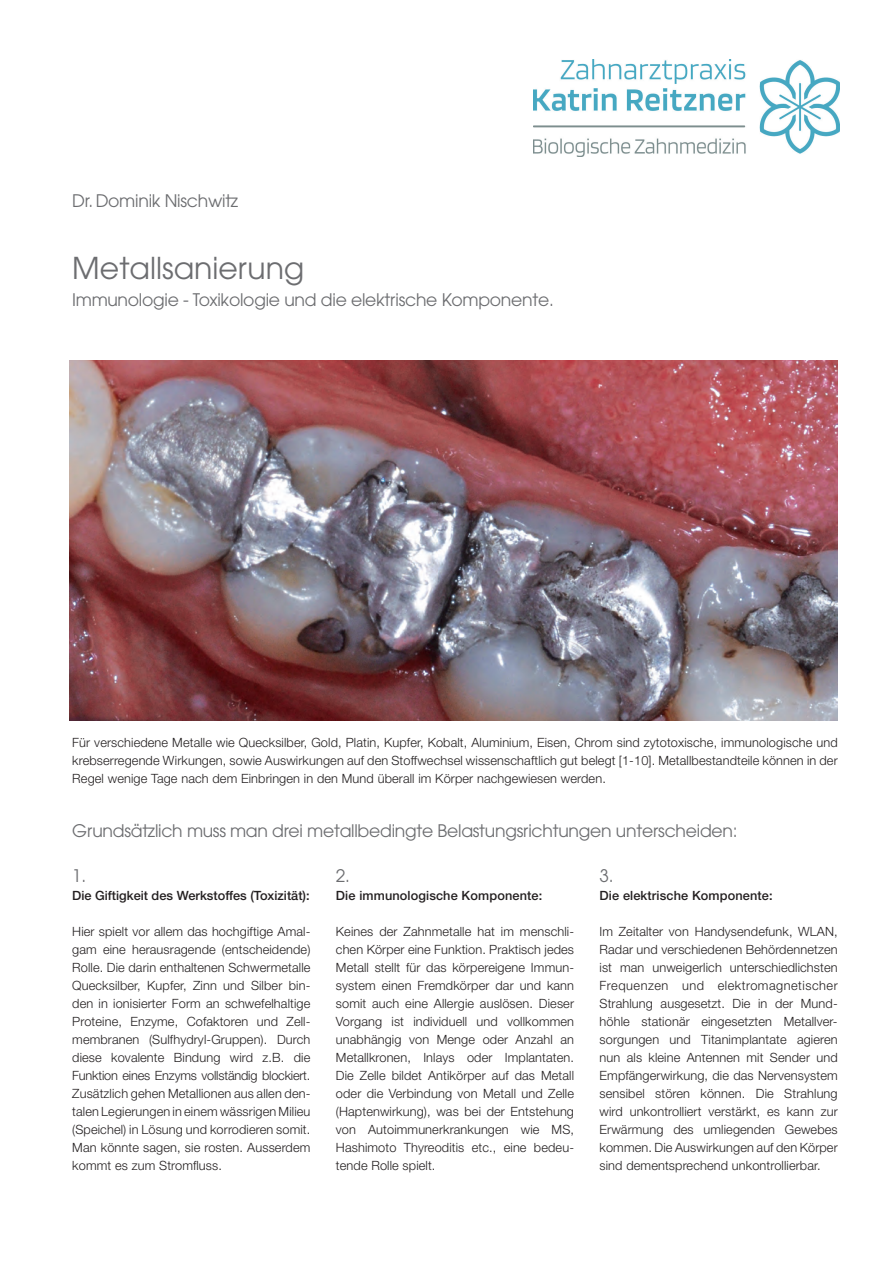
<style>
.page{position:relative;width:893px;height:1263px;background:#fff}
.page>*{position:absolute;margin:0;border:0;box-sizing:border-box;transform-origin:0 0}
.t1{font:30px "Avant Garde";color:#6c6d70}
.t2{font:17.25px "Avant Garde";letter-spacing:-.015em;color:#6c6d70}
.t3{font:300 12.75px/18px "Helvetica Neue LT Std";letter-spacing:.01em;color:#231f20;text-align:justify}
.t4{font:500 12.75px "Helvetica Neue LT Std";letter-spacing:.01em;color:#231f20}
</style>
<div class="page">
<img style="left:70px;top:360px;width:768px;height:360px">
<img style="left:533px;top:60px;width:306px;height:96px">
<h2 class="t2" style="left:72px;top:191px;width:167px">Dr. Dominik Nischwitz</h2>
<h1 class="t1" style="left:72px;top:250px;width:234px">Metallsanierung</h1>
<h2 class="t2" style="left:72px;top:290px;width:483px">Immunologie - Toxikologie und die elektrische Komponente.</h2>
<p class="t3" style="left:72px;top:733px;width:767px">Für verschiedene Metalle wie Quecksilber, Gold, Platin, Kupfer, Kobalt, Aluminium, Eisen, Chrom sind zytotoxische, immunologische und krebserregende Wirkungen, sowie Auswirkungen auf den Stoffwechsel wissenschaftlich gut belegt [1-10]. Metallbestandteile können in der Regel wenige Tage nach dem Einbringen in den Mund überall im Körper nachgewiesen werden.</p>
<h2 class="t2" style="left:72px;top:821px;width:667px">Grundsätzlich muss man drei metallbedingte Belastungsrichtungen unterscheiden:</h2>
<h2 class="t2" style="left:72px;top:866px;width:16px">1.</h2>
<p class="t4" style="left:72px;top:888px;width:239px">Die Giftigkeit des Werkstoffes (Toxizität):</p>
<p class="t3" style="left:72px;top:922px;width:240px">Hier spielt vor allem das hochgiftige Amal&shy;gam eine herausragende (entscheidende)<br>Rolle. Die darin enthaltenen Schwermetalle Quecksilber, Kupfer, Zinn und Silber bin&shy;den in ionisierter Form an schwefelhaltige Proteine, Enzyme, Cofaktoren und Zell&shy;membranen (Sulfhydryl-Gruppen). Durch diese kovalente Bindung wird z.B. die Funktion eines Enzyms vollständig blockiert.<br>Zusätzlich gehen Metallionen aus allen den&shy;talen Legierungen in einem wässrigen Milieu (Speichel) in Lösung und korrodieren somit.<br>Man könnte sagen, sie rosten. Ausserdem kommt es zum Stromfluss.</p>
<h2 class="t2" style="left:336px;top:866px;width:16px">2.</h2>
<p class="t4" style="left:336px;top:888px;width:208px">Die immunologische Komponente:</p>
<p class="t3" style="left:336px;top:922px;width:240px">Keines der Zahnmetalle hat im menschli&shy;chen Körper eine Funktion. Praktisch jedes Metall stellt für das körpereigene Immun&shy;system einen Fremdkörper dar und kann somit auch eine Allergie auslösen. Dieser Vorgang ist individuell und vollkommen unabhängig von Menge oder Anzahl an Metallkronen, Inlays oder Implantaten.<br>Die Zelle bildet Antikörper auf das Metall oder die Verbindung von Metall und Zelle (Haptenwirkung), was bei der Entstehung von Autoimmunerkrankungen wie MS, Hashimoto Thyreoditis etc., eine bedeu&shy;tende Rolle spielt.</p>
<h2 class="t2" style="left:600px;top:866px;width:16px">3.</h2>
<p class="t4" style="left:600px;top:888px;width:175px">Die elektrische Komponente:</p>
<p class="t3" style="left:600px;top:922px;width:240px">Im Zeitalter von Handysendefunk, WLAN, Radar und verschiedenen Behördennetzen ist man unweigerlich unterschiedlichsten Frequenzen und elektromagnetischer Strahlung ausgesetzt. Die in der Mund&shy;höhle stationär eingesetzten Metallver&shy;sorgungen und Titanimplantate agieren nun als kleine Antennen mit Sender und Empfängerwirkung, die das Nervensystem sensibel stören können. Die Strahlung wird unkontrolliert verstärkt, es kann zur Erwärmung des umliegenden Gewebes kommen. Die Auswirkungen auf den Körper sind dementsprechend unkontrollierbar.</p>
</div>
